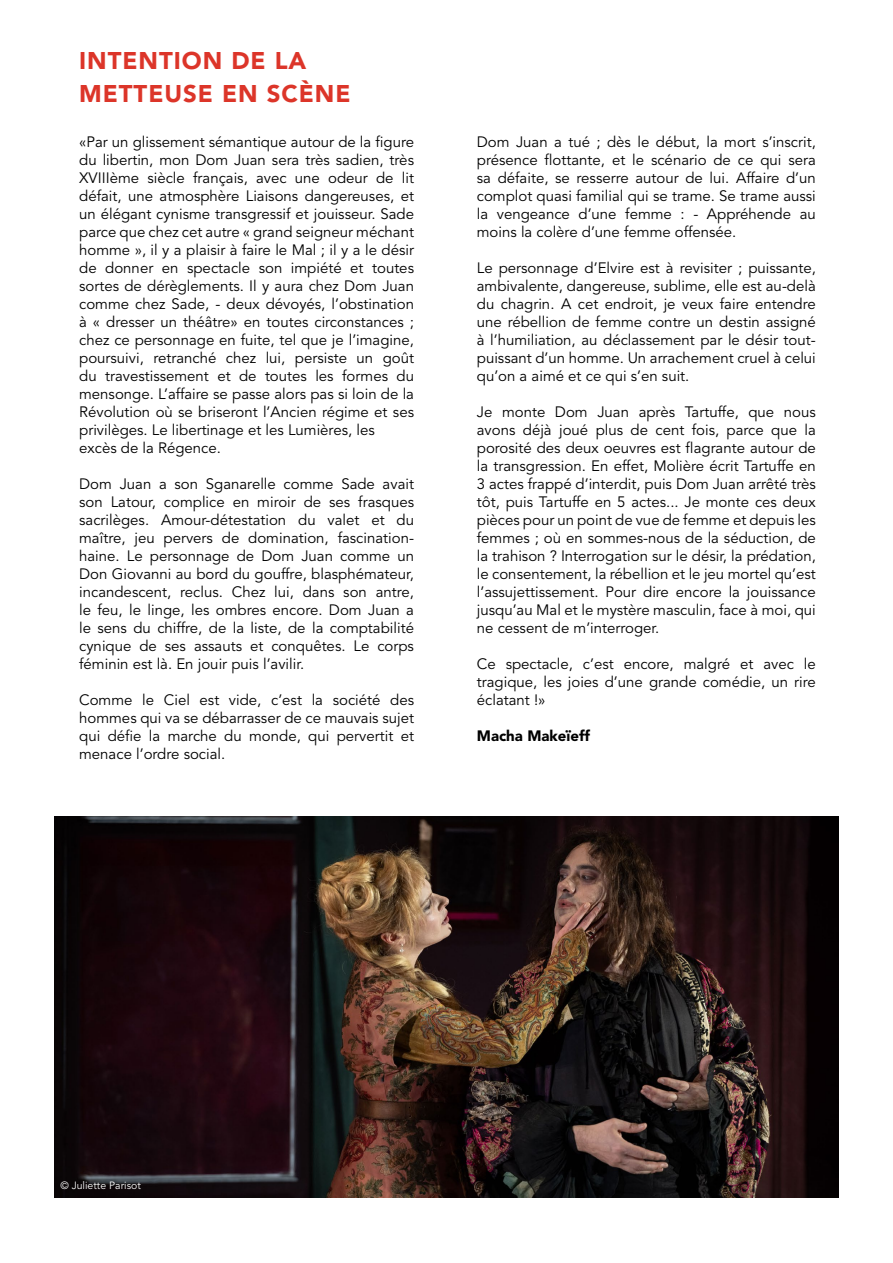
<style>
.page{position:relative;width:893px;height:1263px;background:#fff}
.page>*{position:absolute;margin:0;border:0;box-sizing:border-box;transform-origin:0 0}
.t1{font:900 24px/33px "Avenir LT Pro";letter-spacing:.04em;color:#dc3529}
.t2{font:15px/18px "Avenir LT Pro";color:#000;text-align:justify}
.t3{font:900 15px "Avenir LT Pro";color:#000}
.t4{font:10.5px "Avenir LT Pro";color:#fff}
</style>
<div class="page">
<img style="left:54px;top:816px;width:785px;height:381px">
<h1 class="t1" style="left:79px;top:44px;width:273px">INTENTION DE LA<br>METTEUSE EN SCÈNE</h1>
<p class="t2" style="left:79px;top:133px;width:336px;text-align:left">«Par un glissement sémantique autour de la figure du libertin, mon Dom Juan sera très sadien, très XVIIIème siècle français, avec une odeur de lit défait, une atmosphère Liaisons dangereuses, et un élégant cynisme transgressif et jouisseur. Sade parce que chez cet autre « grand seigneur méchant homme », il y a plaisir à faire le Mal ; il y a le désir de donner en spectacle son impiété et toutes sortes de dérèglements. Il y aura chez Dom Juan comme chez Sade, - deux dévoyés, l’obstination à « dresser un théâtre» en toutes circonstances ; chez ce personnage en fuite, tel que je l’imagine, poursuivi, retranché chez lui, persiste un goût du travestissement et de toutes les formes du mensonge. L’affaire se passe alors pas si loin de la Révolution où se briseront l’Ancien régime et ses privilèges. Le libertinage et les Lumières, les excès de la Régence.</p>
<p class="t2" style="left:79px;top:475px;width:336px">Dom Juan a son Sganarelle comme Sade avait son Latour, complice en miroir de ses frasques sacrilèges. Amour-détestation du valet et du maître, jeu pervers de domination, fascination&shy;haine. Le personnage de Dom Juan comme un Don Giovanni au bord du gouffre, blasphémateur, incandescent, reclus. Chez lui, dans son antre, le feu, le linge, les ombres encore. Dom Juan a le sens du chiffre, de la liste, de la comptabilité cynique de ses assauts et conquêtes. Le corps féminin est là. En jouir puis l’avilir.</p>
<p class="t2" style="left:79px;top:691px;width:336px">Comme le Ciel est vide, c’est la société des hommes qui va se débarrasser de ce mauvais sujet qui défie la marche du monde, qui pervertit et menace l’ordre social.</p>
<p class="t2" style="left:477px;top:133px;width:341px">Dom Juan a tué ; dès le début, la mort s’inscrit, présence flottante, et le scénario de ce qui sera sa défaite, se resserre autour de lui. Affaire d’un complot quasi familial qui se trame. Se trame aussi la vengeance d’une femme : - Appréhende au moins la colère d’une femme offensée.</p>
<p class="t2" style="left:477px;top:259px;width:341px">Le personnage d’Elvire est à revisiter ; puissante, ambivalente, dangereuse, sublime, elle est au-delà du chagrin. A cet endroit, je veux faire entendre une rébellion de femme contre un destin assigné à l’humiliation, au déclassement par le désir tout&shy;puissant d’un homme. Un arrachement cruel à celui qu’on a aimé et ce qui s’en suit.</p>
<p class="t2" style="left:477px;top:403px;width:341px">Je monte Dom Juan après Tartuffe, que nous avons déjà joué plus de cent fois, parce que la porosité des deux oeuvres est flagrante autour de la transgression. En effet, Molière écrit Tartuffe en 3 actes frappé d’interdit, puis Dom Juan arrêté très tôt, puis Tartuffe en 5 actes... Je monte ces deux pièces pour un point de vue de femme et depuis les femmes ; où en sommes-nous de la séduction, de la trahison ? Interrogation sur le désir, la prédation, le consentement, la rébellion et le jeu mortel qu’est l’assujettissement. Pour dire encore la jouissance jusqu’au Mal et le mystère masculin, face à moi, qui ne cessent de m’interroger.</p>
<p class="t2" style="left:477px;top:655px;width:341px">Ce spectacle, c’est encore, malgré et avec le tragique, les joies d’une grande comédie, un rire éclatant !»</p>
<p class="t3" style="left:477px;top:726px;width:115px">Macha Makeïeff</p>
<p class="t4" style="left:60px;top:1179px;width:82px">© Juliette Parisot</p>
</div>
